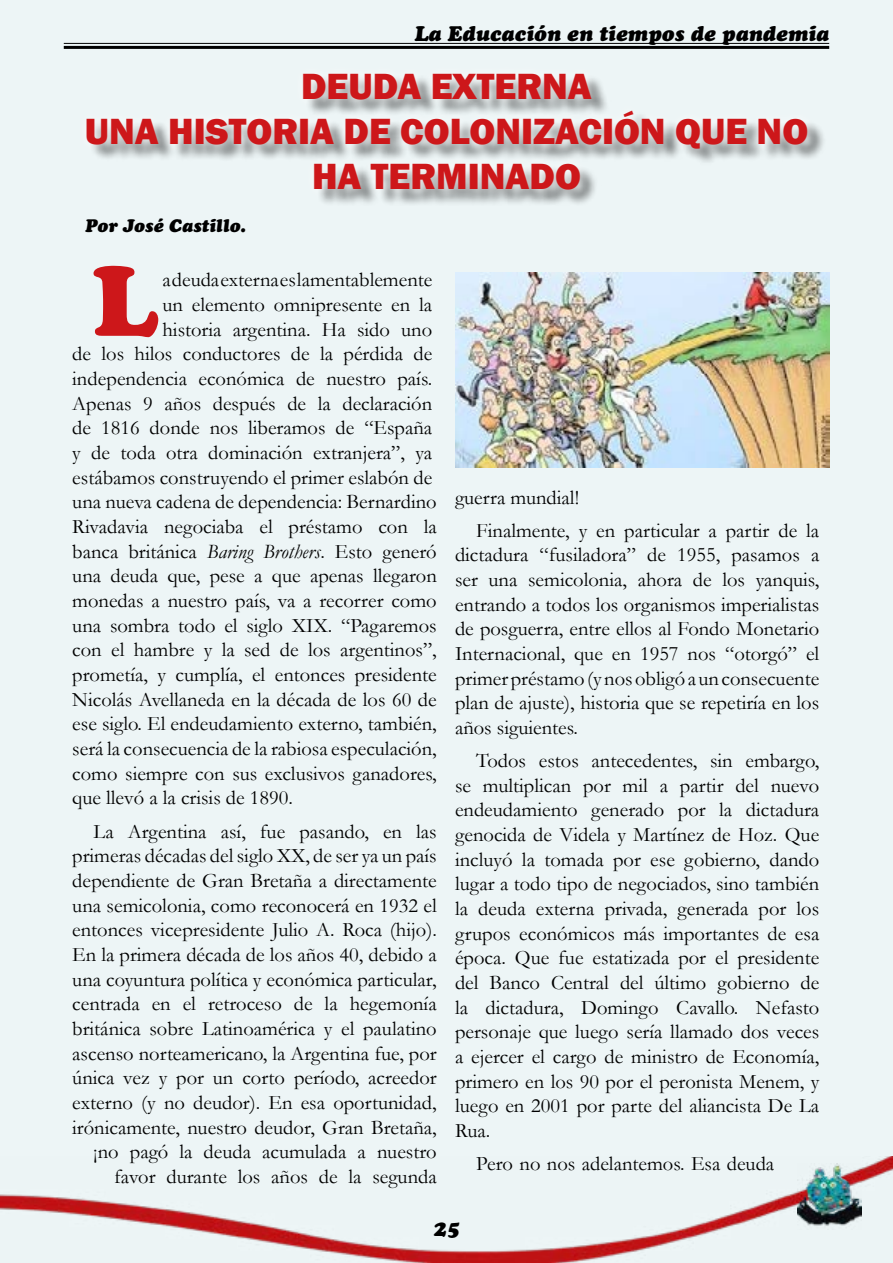
<style>
.page{position:relative;width:893px;height:1263px;background:#edf5f6}
.page>*{position:absolute;margin:0;border:0;box-sizing:border-box;transform-origin:0 0}
.t1{font:98.4px "Cooper Black Std";color:#cd171a}
.t2{font:800 37.5px/45px "Franklin Gothic";color:#cd171a;text-align:center}
.t3{font:italic 22.5px "Cooper Black Std";color:#000}
.t4{font:italic 21px "Cooper Black Std";color:#000}
.t5{font:20.55px/24.6px "Garamond";color:#000;text-align:justify}
.t6{font:italic 18px "Cooper Black Std";color:#000}
.s1{font-style:italic}
</style>
<div class="page">
<img style="left:0;top:1157px;width:893px;height:106px">
<hr style="left:64px;top:43px;width:765px;height:1px;background:#000">
<hr style="left:64px;top:46px;width:765px;height:3px;background:#000">
<img style="left:797px;top:1163px;width:64px;height:67px">
<div style="left:89px;top:75px;width:738px;height:131px;background:#000;opacity:.5"></div>
<div style="left:77px;top:65px;width:739px;height:133px;background:#fff;opacity:.75"></div>
<img style="left:455px;top:272px;width:374px;height:196px">
<p class="t4" style="left:414px;top:21px;width:416px">La Educación en tiempos de pandemia</p>
<h2 class="t2" style="left:85px;top:63px;width:725px">DEUDA EXTERNA<br>UNA HISTORIA DE COLONIZACIÓN QUE NO<br>HA TERMINADO</h2>
<p class="t6" style="left:85px;top:214px;width:162px">Por José Castillo.</p>
<h1 class="t1" style="left:92px;top:242px;width:67px">L</h1>
<p class="t5" style="left:162px;top:267px;width:271px">a deuda externa es lamentablemente</p>
<p class="t5" style="left:162px;top:292px;width:271px">un elemento omnipresente en la</p>
<p class="t5" style="left:162px;top:316px;width:271px">historia argentina. Ha sido uno</p>
<p class="t5" style="left:72px;top:341px;width:361px">de los hilos conductores de la pérdida de</p>
<p class="t5" style="left:72px;top:366px;width:361px">independencia económica de nuestro país.</p>
<p class="t5" style="left:72px;top:390px;width:361px">Apenas 9 años después de la declaración</p>
<p class="t5" style="left:72px;top:415px;width:361px">de 1816 donde nos liberamos de “España</p>
<p class="t5" style="left:72px;top:440px;width:361px">y de toda otra dominación extranjera”, ya</p>
<p class="t5" style="left:72px;top:464px;width:361px">estábamos construyendo el primer eslabón de</p>
<p class="t5" style="left:72px;top:489px;width:366px">una nueva cadena de dependencia: Bernardino</p>
<p class="t5" style="left:72px;top:514px;width:366px">Rivadavia negociaba el préstamo con la</p>
<p class="t5" style="left:72px;top:538px;width:366px">banca británica <span class="s1">Baring Brothers</span>. Esto generó</p>
<p class="t5" style="left:72px;top:563px;width:366px">una deuda que, pese a que apenas llegaron</p>
<p class="t5" style="left:72px;top:588px;width:366px">monedas a nuestro país, va a recorrer como</p>
<p class="t5" style="left:72px;top:612px;width:366px">una sombra todo el siglo XIX. “Pagaremos</p>
<p class="t5" style="left:72px;top:637px;width:366px">con el hambre y la sed de los argentinos”,</p>
<p class="t5" style="left:72px;top:662px;width:366px">prometía, y cumplía, el entonces presidente</p>
<p class="t5" style="left:72px;top:686px;width:366px">Nicolás Avellaneda en la década de los 60 de</p>
<p class="t5" style="left:72px;top:711px;width:366px">ese siglo. El endeudamiento externo, también,</p>
<p class="t5" style="left:72px;top:736px;width:366px">será la consecuencia de la rabiosa especulación,</p>
<p class="t5" style="left:72px;top:760px;width:366px">como siempre con sus exclusivos ganadores,</p>
<p class="t5" style="left:72px;top:785px;width:222px">que llevó a la crisis de 1890.</p>
<p class="t5" style="left:72px;top:818px;width:366px;text-align:right">La Argentina así, fue pasando, en las primeras décadas del siglo XX, de ser ya un país dependiente de Gran Bretaña a directamente una semicolonia, como reconocerá en 1932 el entonces vicepresidente Julio A. Roca (hijo).<br>En la primera década de los años 40, debido a una coyuntura política y económica particular, centrada en el retroceso de la hegemonía británica sobre Latinoamérica y el paulatino ascenso norteamericano, la Argentina fue, por única vez y por un corto período, acreedor externo (y no deudor). En esa oportunidad, irónicamente, nuestro deudor, Gran Bretaña, ¡no pagó la deuda acumulada a nuestro favor durante los años de la segunda</p>
<p class="t5" style="left:476px;top:480px;width:344px;line-height:33.2px;text-indent:-21px">guerra mundial!<br>Finalmente, y en particular a partir de la</p>
<p class="t5" style="left:455px;top:542px;width:366px">dictadura “fusiladora” de 1955, pasamos a ser una semicolonia, ahora de los yanquis, entrando a todos los organismos imperialistas de posguerra, entre ellos al Fondo Monetario Internacional, que en 1957 nos “otorgó” el primer préstamo (y nos obligó a un consecuente plan de ajuste), historia que se repetiría en los años siguientes.</p>
<p class="t5" style="left:455px;top:748px;width:366px;text-indent:21px">Todos estos antecedentes, sin embargo, se multiplican por mil a partir del nuevo endeudamiento generado por la dictadura genocida de Videla y Martínez de Hoz. Que incluyó la tomada por ese gobierno, dando lugar a todo tipo de negociados, sino también la deuda externa privada, generada por los grupos económicos más importantes de esa época. Que fue estatizada por el presidente del Banco Central del último gobierno de la dictadura, Domingo Cavallo. Nefasto personaje que luego sería llamado dos veces a ejercer el cargo de ministro de Economía, primero en los 90 por el peronista Menem, y luego en 2001 por parte del aliancista De La Rua.</p>
<p class="t5" style="left:476px;top:1151px;width:300px">Pero no nos adelantemos. Esa deuda</p>
<p class="t3" style="left:433px;top:1214px;width:28px">25</p>
</div>
